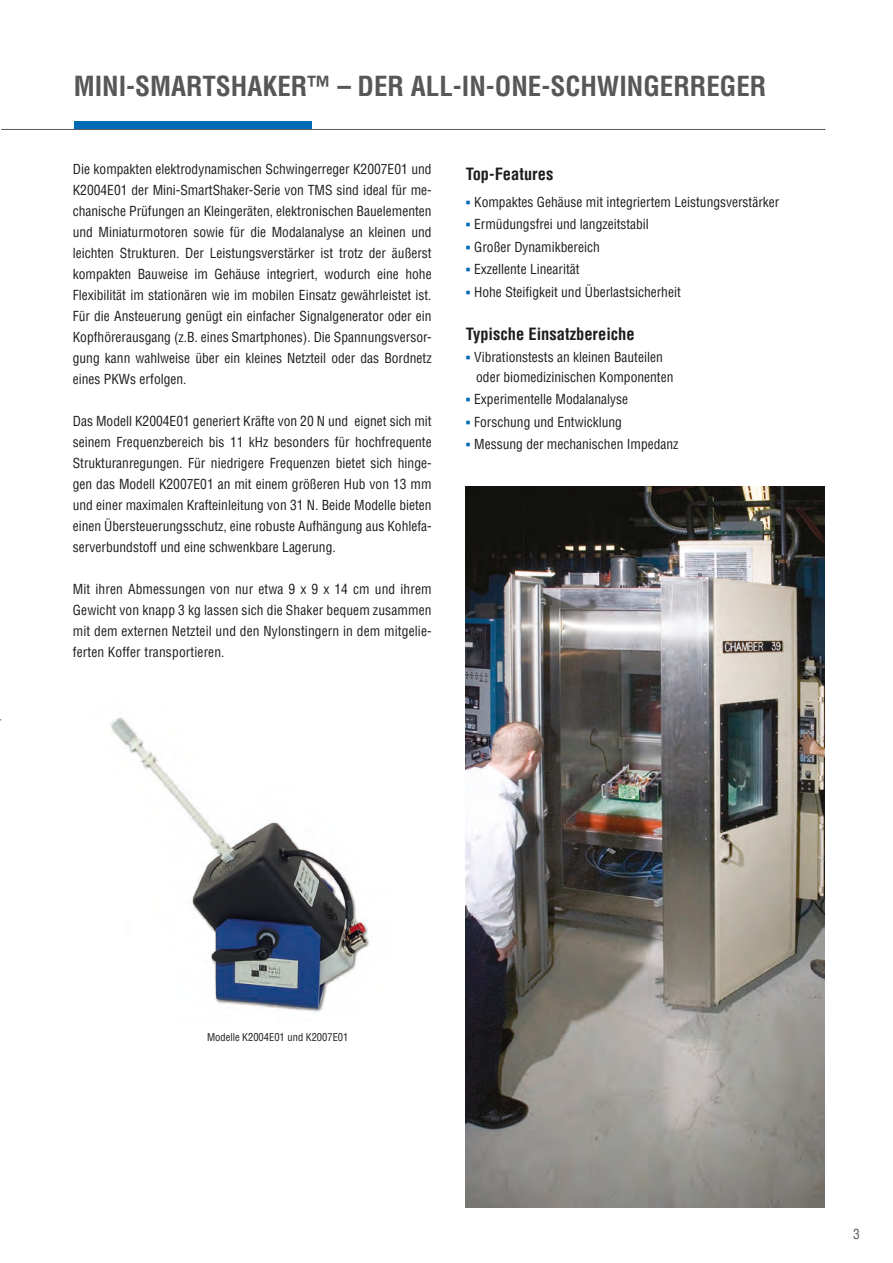
<style>
.page{position:relative;width:893px;height:1263px;background:#fff}
.page>*{position:absolute;margin:0;border:0;box-sizing:border-box;transform-origin:0 0}
.Innen_Headline_Blau{font:700 condensed 27px "Helvetica LT Pro";color:#575756}
.t1{font:700 condensed 16.5px "Helvetica LT Pro";color:#1d1d1b}
.t2{font:condensed 13.5px/21px "Helvetica LT Pro";color:#1d1d1b;text-align:justify}
.t3{font:condensed 13.5px "Helvetica LT Pro";color:#575756}
.Bildunterschrift_7pt{font:condensed 10.5px "Helvetica LT Pro";color:#1d1d1b}
.s1{font-family:"Arial";font-weight:700;font-stretch:normal;color:#006ab5}
</style>
<div class="page">
<img style="left:466px;top:487px;width:358px;height:721px">
<img style="left:110px;top:717px;width:260px;height:295px">
<hr style="left:1px;top:129px;width:824px;height:1px;background:#575756">
<div style="left:75px;top:121px;width:237px;height:8px;background:#006ab5"></div>
<p class="Innen_Headline_Blau" style="left:74px;top:68px;width:694px">MINI-SMARTSHAKER™ – DER ALL-IN-ONE-SCHWINGERREGER</p>
<p class="t2" style="left:73px;top:159px;width:360px">Die kompakten elektrodynamischen Schwingerreger K2007E01 und K2004E01 der Mini-SmartShaker-Serie von TMS sind ideal für me&shy;chanische Prüfungen an Kleingeräten, elektronischen Bauelementen und Miniaturmotoren sowie für die Modalanalyse an kleinen und leichten Strukturen. Der Leistungsverstärker ist trotz der äußerst kompakten Bauweise im Gehäuse integriert, wodurch eine hohe Flexibilität im stationären wie im mobilen Einsatz gewährleistet ist.<br>Für die Ansteuerung genügt ein einfacher Signalgenerator oder ein Kopfhörerausgang (z.B. eines Smartphones). Die Spannungsversor&shy;gung kann wahlweise über ein kleines Netzteil oder das Bordnetz eines PKWs erfolgen.</p>
<p class="t2" style="left:73px;top:411px;width:360px">Das Modell K2004E01 generiert Kräfte von 20 N und eignet sich mit seinem Frequenzbereich bis 11 kHz besonders für hochfrequente Strukturanregungen. Für niedrigere Frequenzen bietet sich hinge&shy;gen das Modell K2007E01 an mit einem größeren Hub von 13 mm und einer maximalen Krafteinleitung von 31 N. Beide Modelle bieten einen Übersteuerungsschutz, eine robuste Aufhängung aus Kohlefa&shy;serverbundstoff und eine schwenkbare Lagerung.</p>
<p class="t2" style="left:73px;top:579px;width:360px">Mit ihren Abmessungen von nur etwa 9 x 9 x 14 cm und ihrem Gewicht von knapp 3 kg lassen sich die Shaker bequem zusammen mit dem externen Netzteil und den Nylonstingern in dem mitgelie&shy;ferten Koffer transportieren.</p>
<p class="t1" style="left:466px;top:163px;width:89px">Top-Features</p>
<p class="t2" style="left:466px;top:191px;width:315px"><span class="s1">▪</span> Kompaktes Gehäuse mit integriertem Leistungsverstärker</p>
<p class="t2" style="left:466px;top:214px;width:185px"><span class="s1">▪</span> Ermüdungsfrei und langzeitstabil</p>
<p class="t2" style="left:466px;top:236px;width:136px"><span class="s1">▪</span> Großer Dynamikbereich</p>
<p class="t2" style="left:466px;top:259px;width:115px"><span class="s1">▪</span> Exzellente Linearität</p>
<p class="t2" style="left:466px;top:281px;width:217px"><span class="s1">▪</span> Hohe Steifigkeit und Überlastsicherheit</p>
<p class="t1" style="left:466px;top:323px;width:171px">Typische Einsatzbereiche</p>
<p class="t2" style="left:466px;top:347px;width:199px"><span class="s1">▪</span> Vibrationstests an kleinen Bauteilen</p>
<p class="t2" style="left:476px;top:366px;width:199px">oder biomedizinischen Komponenten</p>
<p class="t2" style="left:466px;top:389px;width:164px"><span class="s1">▪</span> Experimentelle Modalanalyse</p>
<p class="t2" style="left:466px;top:411px;width:158px"><span class="s1">▪</span> Forschung und Entwicklung</p>
<p class="t2" style="left:466px;top:434px;width:214px"><span class="s1">▪</span> Messung der mechanischen Impedanz</p>
<p class="Bildunterschrift_7pt" style="left:207px;top:1030px;width:143px">Modelle K2004E01 und K2007E01</p>
<p class="t3" style="left:853px;top:1225px;width:8px">3</p>
</div>
